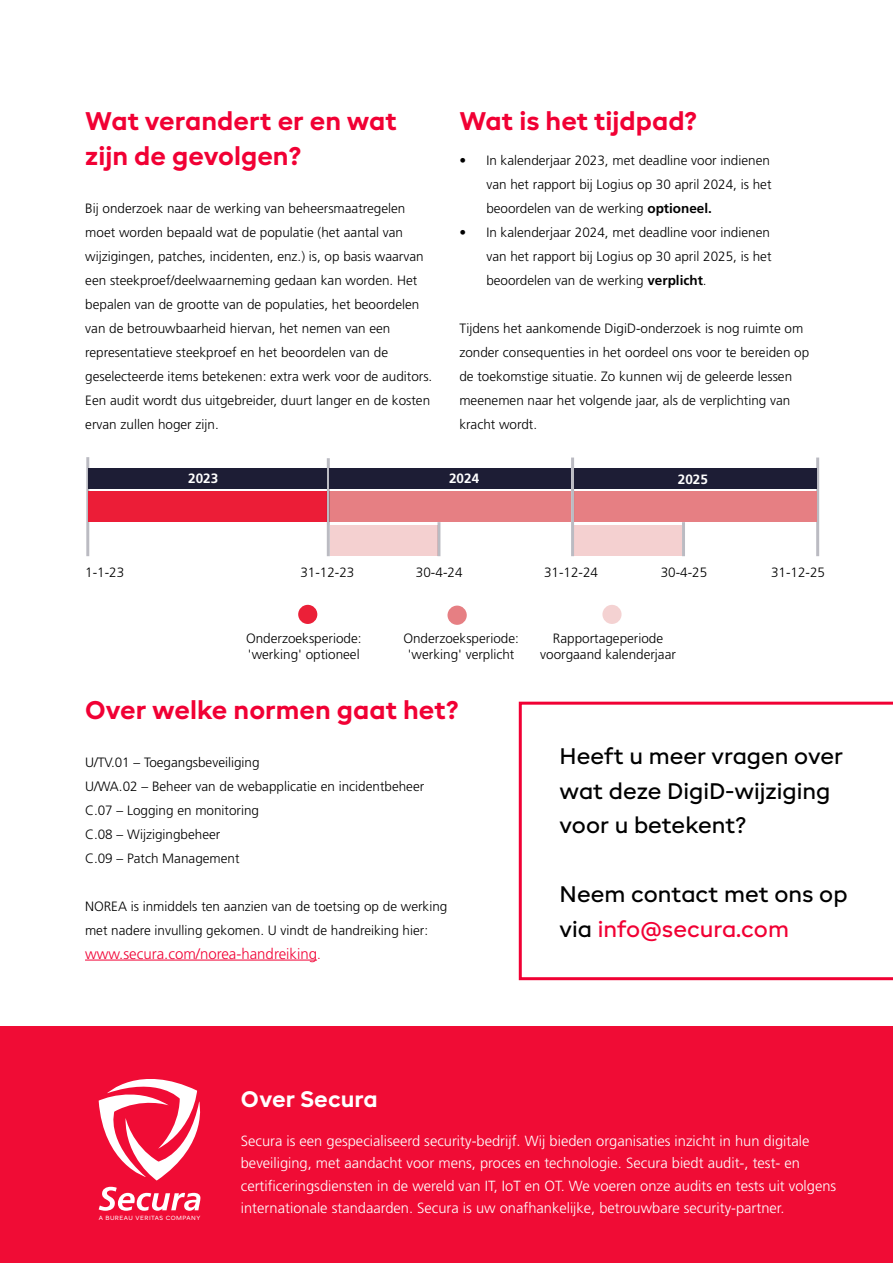
<style>
.page{position:relative;width:893px;height:1263px;background:#fff}
.page>*{position:absolute;margin:0;border:0;box-sizing:border-box;transform-origin:0 0}
.t1{font:700 25.5px/34.5px "BR Candor";color:#f10034}
.t2{font:500 22.5px/34.5px "BR Candor";color:#000}
.t3{font:700 22.35px "BR Candor";color:#fff}
.t4{font:300 15px "Frutiger LT Std";color:#f10034}
.t5{font:300 14.7px/22.4px "Frutiger LT Std";color:#fff}
.t6{font:300 13.5px/24px "Frutiger LT Std";color:#000}
.t7{font:700 13.5px "Frutiger LT Std";color:#fff}
.t8{font:6px "BR Candor";letter-spacing:.075em;color:#fff}
.s1{font-weight:700}
.s2{font-size:13.5px}
.s3{color:#f10034}
</style>
<div class="page">
<svg style="left:518px;top:701px;width:375px;height:280px"></svg>
<div style="left:0;top:1027px;width:893px;height:236px;background:#f00c35"></div>
<div style="left:447px;top:606px;width:20px;height:19px;background:#e67f83;border-radius:50%"></div>
<div style="left:602px;top:605px;width:20px;height:19px;background:#f4d2d2;border-radius:50%"></div>
<div style="left:298px;top:605px;width:19px;height:19px;background:#eb2038;border-radius:50%"></div>
<hr style="left:86px;top:457px;width:3px;height:99px;background:#1d1d35">
<hr style="left:816px;top:457px;width:3px;height:99px;background:#1d1d35">
<hr style="left:85px;top:960px;width:232px;height:1px;background:#f10034">
<svg style="left:99px;top:1187px;width:101px;height:24px"></svg>
<svg style="left:99px;top:1079px;width:101px;height:101px"></svg>
<hr style="left:571px;top:457px;width:3px;height:99px;background:#1d1d35">
<hr style="left:327px;top:458px;width:3px;height:98px;background:#1d1d35">
<svg style="left:88px;top:469px;width:729px;height:87px"></svg>
<hr style="left:682px;top:522px;width:3px;height:34px;background:#1d1d35">
<h1 class="t1" style="left:85px;top:104px;width:313px">Wat verandert er en wat zijn de gevolgen?</h1>
<p class="t6" style="left:85px;top:196px;width:349px">Bij onderzoek naar de werking van beheersmaatregelen moet worden bepaald wat de populatie (het aantal van wijzigingen, patches, incidenten, enz.) is, op basis waarvan een steekproef/deelwaarneming gedaan kan worden. Het bepalen van de grootte van de populaties, het beoordelen van de betrouwbaarheid hiervan, het nemen van een representatieve steekproef en het beoordelen van de geselecteerde items betekenen: extra werk voor de auditors.<br>Een audit wordt dus uitgebreider, duurt langer en de kosten ervan zullen hoger zijn.</p>
<h1 class="t1" style="left:459px;top:104px;width:239px">Wat is het tijdpad?</h1>
<p class="t6" style="left:486px;top:148px;width:287px;text-align:justify;text-indent:-27px">• In kalenderjaar 2023, met deadline voor indienen van het rapport bij Logius op 30 april 2024, is het beoordelen van de werking <span class="s1">optioneel.</span></p>
<p class="t6" style="left:486px;top:220px;width:287px;text-align:justify;text-indent:-27px">• In kalenderjaar 2024, met deadline voor indienen van het rapport bij Logius op 30 april 2025, is het beoordelen van de werking <span class="s1">verplicht</span>.</p>
<p class="t6" style="left:459px;top:316px;width:351px">Tijdens het aankomende DigiD-onderzoek is nog ruimte om zonder consequenties in het oordeel ons voor te bereiden op de toekomstige situatie. Zo kunnen wij de geleerde lessen meenemen naar het volgende jaar, als de verplichting van kracht wordt.</p>
<p class="t7" style="left:188px;top:470px;width:32px">2023</p>
<p class="t7" style="left:449px;top:470px;width:32px">2024</p>
<p class="t7" style="left:678px;top:471px;width:32px">2025</p>
<p class="t6" style="left:85px;top:561px;width:41px">1-1-23</p>
<p class="t6" style="left:300px;top:561px;width:56px">31-12-23</p>
<p class="t6" style="left:416px;top:561px;width:48px">30-4-24</p>
<p class="t6" style="left:544px;top:561px;width:56px">31-12-24</p>
<p class="t6" style="left:661px;top:561px;width:48px">30-4-25</p>
<p class="t6" style="left:246px;top:630px;width:117px;line-height:16.2px">Onderzoeksperiode: 'werking' optioneel</p>
<p class="t6" style="left:403px;top:630px;width:117px;line-height:16.2px;text-align:center">Onderzoeksperiode: 'werking' verplicht</p>
<p class="t6" style="left:540px;top:630px;width:137px;line-height:16.2px;text-align:center">Rapportageperiode voorgaand kalenderjaar</p>
<p class="t6" style="left:771px;top:561px;width:56px">31-12-25</p>
<h1 class="t1" style="left:85px;top:692px;width:375px">Over welke normen gaat het?</h1>
<p class="t6" style="left:85px;top:750px;width:341px">U/TV.01 – Toegangsbeveiliging<br>U/WA.02 – Beheer van de webapplicatie en incidentbeheer<br>C.07 – Logging en monitoring<br>C.08 – Wijzigingbeheer<br>C.09 – Patch Management</p>
<p class="t6" style="left:85px;top:894px;width:364px">NOREA is inmiddels ten aanzien van de toetsing op de werking met nadere invulling gekomen. U vindt de handreiking hier:</p>
<p class="t4" style="left:85px;top:945px;width:237px">www.secura.com/norea-handreiking<span class="s2">.</span></p>
<h2 class="t2" style="left:560px;top:739px;width:285px">Heeft u meer vragen over wat deze DigiD-wijziging voor u betekent?</h2>
<h2 class="t2" style="left:560px;top:877px;width:290px">Neem contact met ons op via <span class="s3">info@secura.com</span></h2>
<p class="t8" style="left:99px;top:1214px;width:103px">A BUREAU VERITAS COMPANY</p>
<h3 class="t3" style="left:241px;top:1086px;width:138px">Over Secura</h3>
<p class="t5" style="left:241px;top:1130px;width:597px">Secura is een gespecialiseerd security-bedrijf. Wij bieden organisaties inzicht in hun digitale beveiliging, met aandacht voor mens, proces en technologie. Secura biedt audit-, test- en certificeringsdiensten in de wereld van IT, IoT en OT. We voeren onze audits en tests uit volgens internationale standaarden. Secura is uw onafhankelijke, betrouwbare security-partner.</p>
</div>
